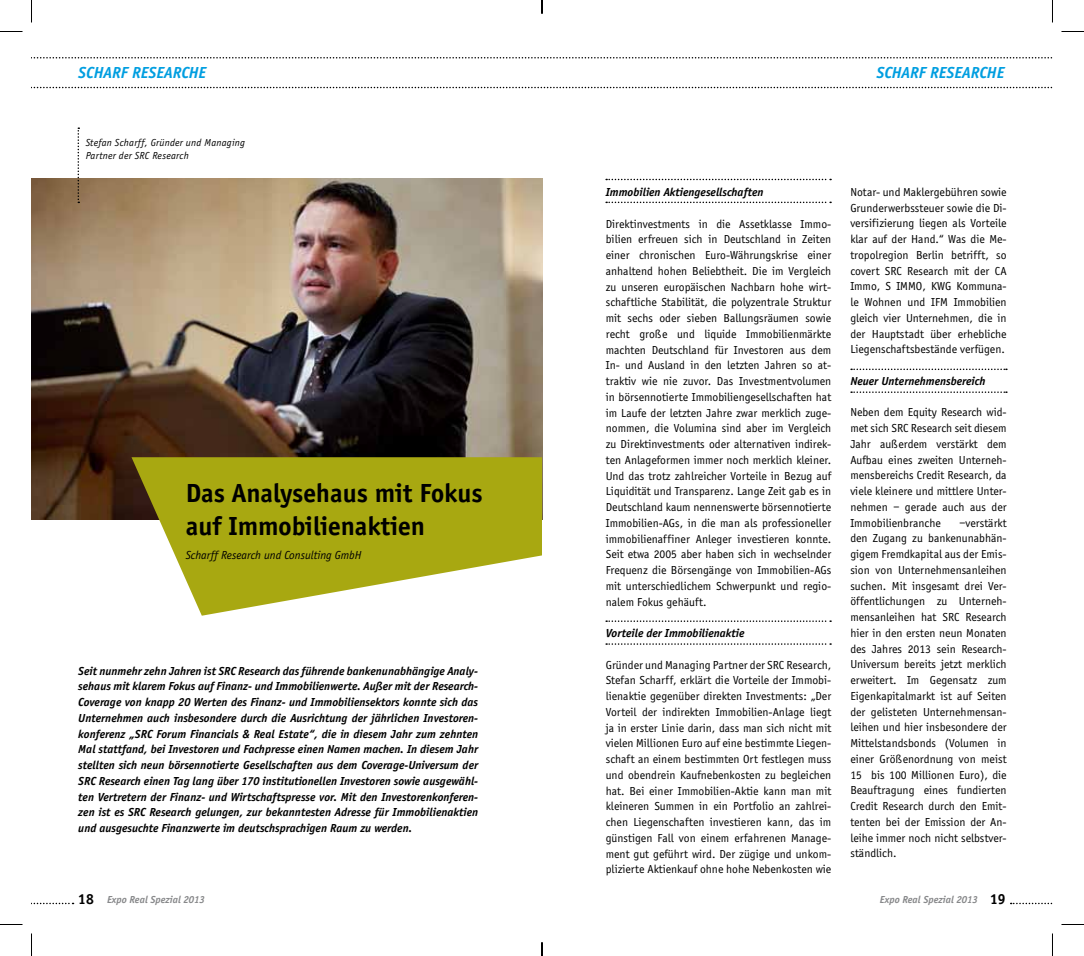
<style>
.page{position:relative;width:1084px;height:956px;background:#fff}
.page>*{position:absolute;margin:0;border:0;box-sizing:border-box;transform-origin:0 0}
.t1{font:700 27px/32.4px "Officina Sans EF";color:#000}
.t2{font:italic 700 16.5px "Officina Sans EF";color:#009ee0}
.t3{font:12px/15.8px "Officina Sans EF";color:#000;text-align:justify}
.t4{font:italic 700 12px/15.8px "Officina Sans EF";color:#000;text-align:justify}
.t5{font:italic 12px "Officina Sans EF";color:#000}
.t6{font:italic 10.5px/12.6px "Officina Sans EF";letter-spacing:.02em;color:#000}
.t7{font:italic 700 10.5px "Officina Sans EF";color:#87888a}
.s1{font-style:normal;font-size:15px;color:#000}
</style>
<div class="page">
<svg style="left:33px;top:903px;width:41px;height:1px"></svg>
<svg style="left:1010px;top:903px;width:42px;height:1px"></svg>
<svg style="left:33px;top:57px;width:1019px;height:2px"></svg>
<svg style="left:33px;top:87px;width:1019px;height:1px"></svg>
<img style="left:32px;top:179px;width:510px;height:340px">
<svg style="left:606px;top:179px;width:225px;height:1px"></svg>
<svg style="left:606px;top:202px;width:225px;height:1px"></svg>
<svg style="left:851px;top:369px;width:155px;height:1px"></svg>
<svg style="left:851px;top:391px;width:155px;height:2px"></svg>
<svg style="left:606px;top:620px;width:225px;height:2px"></svg>
<svg style="left:606px;top:643px;width:225px;height:2px"></svg>
<svg style="left:131px;top:457px;width:411px;height:159px;fill:#a8a811"></svg>
<svg style="left:78px;top:127px;width:1px;height:76px"></svg>
<svg style="left:0;top:31px;width:22px;height:1px"></svg>
<svg style="left:1061px;top:31px;width:22px;height:1px"></svg>
<svg style="left:0;top:924px;width:22px;height:1px"></svg>
<svg style="left:1061px;top:924px;width:22px;height:1px"></svg>
<svg style="left:31px;top:0;width:1px;height:23px"></svg>
<svg style="left:31px;top:933px;width:1px;height:23px"></svg>
<svg style="left:1052px;top:0;width:1px;height:23px"></svg>
<svg style="left:1052px;top:933px;width:1px;height:23px"></svg>
<svg style="left:541px;top:0;width:2px;height:14px"></svg>
<svg style="left:541px;top:942px;width:2px;height:14px"></svg>
<h2 class="t2" style="left:78px;top:63px;width:63px">scharf rese</h2>
<h2 class="t2" style="left:164px;top:63px;width:43px">arche</h2>
<p class="t6" style="left:86px;top:137px;width:161px">Stefan Scharff, Gründer und Managing<br>Partner der SRC Research</p>
<h1 class="t1" style="left:186px;top:477px;width:298px">Das Analysehaus mit Fokus auf Immobilienaktien</h1>
<p class="t5" style="left:186px;top:548px;width:177px">Scharff Research und Consulting GmbH</p>
<p class="t4" style="left:78px;top:663px;width:401px">Seit nunmehr zehn Jahren ist SRC Research das führende bankenunabhängige Analy&shy;sehaus mit klarem Fokus auf Finanz- und Immobilienwerte. Außer mit der Research-Coverage von knapp 20 Werten des Finanz- und Immobiliensektors konnte sich das Unternehmen auch insbesondere durch die Ausrichtung der jährlichen Investoren&shy;konferenz „SRC Forum Financials &amp; Real Estate“, die in diesem Jahr zum zehnten Mal stattfand, bei Investoren und Fachpresse einen Namen machen. In diesem Jahr stellten sich neun börsennotierte Gesellschaften aus dem Coverage-Universum der SRC Research einen Tag lang über 170 institutionellen Investoren sowie ausgewähl&shy;ten Vertretern der Finanz- und Wirtschaftspresse vor. Mit den Investorenkonferen&shy;zen ist es SRC Research gelungen, zur bekanntesten Adresse für Immobilienaktien und ausgesuchte Finanzwerte im deutschsprachigen Raum zu werden.</p>
<h2 class="t2" style="left:876px;top:63px;width:63px">scharf rese</h2>
<h2 class="t2" style="left:962px;top:63px;width:43px">arche</h2>
<p class="t4" style="left:606px;top:184px;width:159px">Immobilien Aktiengesellschaften</p>
<p class="t3" style="left:606px;top:216px;width:227px">Direktinvestments in die Assetklasse Immo&shy;bilien erfreuen sich in Deutschland in Zeiten einer chronischen Euro-Währungskrise einer anhaltend hohen Beliebtheit. Die im Vergleich zu unseren europäischen Nachbarn hohe wirt&shy;schaftliche Stabilität, die polyzentrale Struktur mit sechs oder sieben Ballungsräumen sowie recht große und liquide Immobilienmärkte machten Deutschland für Investoren aus dem In- und Ausland in den letzten Jahren so at&shy;traktiv wie nie zuvor. Das Investmentvolumen in börsennotierte Immobiliengesellschaften hat im Laufe der letzten Jahre zwar merklich zuge&shy;nommen, die Volumina sind aber im Vergleich zu Direktinvestments oder alternativen indirek&shy;ten Anlageformen immer noch merklich kleiner.<br>Und das trotz zahlreicher Vorteile in Bezug auf Liquidität und Transparenz. Lange Zeit gab es in Deutschland kaum nennenswerte börsennotierte Immobilien-AGs, in die man als professioneller immobilienaffiner Anleger investieren konnte.<br>Seit etwa 2005 aber haben sich in wechselnder Frequenz die Börsengänge von Immobilien-AGs mit unterschiedlichem Schwerpunkt und regio&shy;nalem Fokus gehäuft.</p>
<p class="t4" style="left:606px;top:625px;width:140px">Vorteile der Immobilienaktie</p>
<p class="t3" style="left:606px;top:657px;width:227px">Gründer und Managing Partner der SRC Research, Stefan Scharff, erklärt die Vorteile der Immobi&shy;lienaktie gegenüber direkten Investments: „Der Vorteil der indirekten Immobilien-Anlage liegt ja in erster Linie darin, dass man sich nicht mit vielen Millionen Euro auf eine bestimmte Liegen&shy;schaft an einem bestimmten Ort festlegen muss und obendrein Kaufnebenkosten zu begleichen hat. Bei einer Immobilien-Aktie kann man mit kleineren Summen in ein Portfolio an zahlrei&shy;chen Liegenschaften investieren kann, das im günstigen Fall von einem erfahrenen Manage&shy;ment gut geführt wird. Der zügige und unkom&shy;plizierte Aktienkauf ohne hohe Nebenkosten wie</p>
<p class="t3" style="left:850px;top:184px;width:158px">Notar- und Maklergebühren sowie Grunderwerbssteuer sowie die Di&shy;versifizierung liegen als Vorteile klar auf der Hand.“ Was die Me&shy;tropolregion Berlin betrifft, so covert SRC Research mit der CA Immo, S IMMO, KWG Kommuna&shy;le Wohnen und IFM Immobilien gleich vier Unternehmen, die in der Hauptstadt über erhebliche Liegenschaftsbestände verfügen.</p>
<p class="t4" style="left:850px;top:373px;width:137px">Neuer Unternehmensbereich</p>
<p class="t3" style="left:850px;top:405px;width:158px">Neben dem Equity Research wid&shy;met sich SRC Research seit diesem Jahr außerdem verstärkt dem Aufbau eines zweiten Unterneh&shy;mensbereichs Credit Research, da viele kleinere und mittlere Unter&shy;nehmen – gerade auch aus der Immobilienbranche</p>
<p class="t3" style="left:850px;top:515px;width:158px;text-indent:109px">–verstärkt den Zugang zu bankenunabhän&shy;gigem Fremdkapital aus der Emis&shy;sion von Unternehmensanleihen suchen. Mit insgesamt drei Ver&shy;öffentlichungen zu Unterneh&shy;mensanleihen hat SRC Research hier in den ersten neun Monaten des Jahres 2013 sein Research-Universum bereits jetzt merklich erweitert. Im Gegensatz zum Eigenkapitalmarkt ist auf Seiten der gelisteten Unternehmensan&shy;leihen und hier insbesondere der Mittelstandsbonds (Volumen in einer Größenordnung von meist 15 bis 100 Millionen Euro), die Beauftragung eines fundierten Credit Research durch den Emit&shy;tenten bei der Emission der An&shy;leihe immer noch nicht selbstver&shy;ständlich.</p>
<p class="t7" style="left:78px;top:893px;width:128px"><span class="s1">18</span> Expo Real Spezial 2013</p>
<p class="t7" style="left:880px;top:893px;width:127px">Expo Real Spezial 2013 <span class="s1">19</span></p>
</div>
